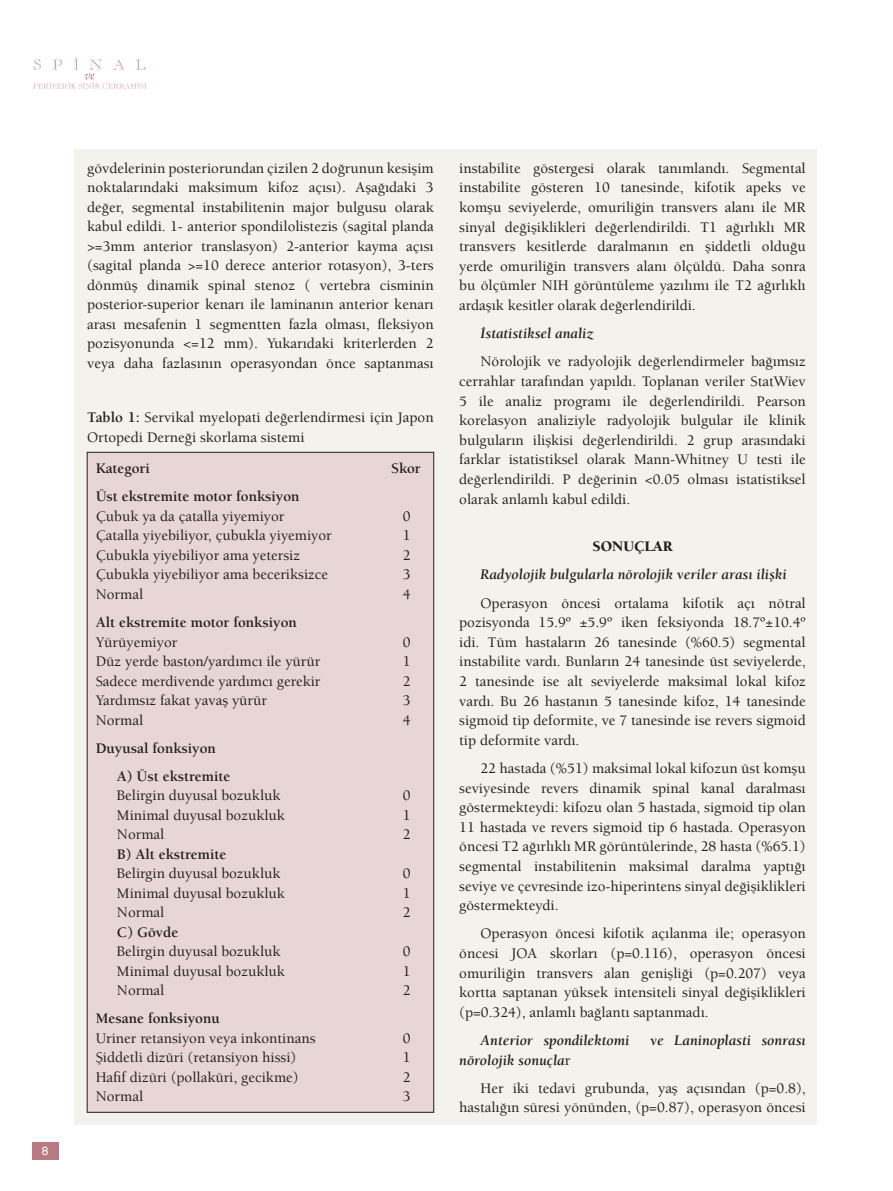
<style>
.page{position:relative;width:893px;height:1191px;background:#fff}
.page>*{position:absolute;margin:0;border:0;box-sizing:border-box;transform-origin:0 0}
.t1{font:500 15px/19.6px "Berkeley";color:#231f20;text-align:justify}
.t2{font:700 15px/28px "Berkeley";color:#231f20}
.t3{font:italic 700 15px "Berkeley";color:#231f20}
.t4{font:900 15px "Berkeley";color:#231f20}
.t5{font:12px "Helvetica";color:#fff}
.s1{font-weight:700}
.s2{font-weight:700;font-style:italic}
</style>
<div class="page">
<svg style="left:33px;top:57px;width:113px;height:32px"></svg>
<div style="left:32px;top:1141px;width:26px;height:18px;background:#b77982"></div>
<div style="left:74px;top:149px;width:743px;height:975px;background:#f3f2ec"></div>
<div style="left:87px;top:452px;width:347px;height:660px;background:#e8d6d6"></div>
<p class="t5" style="left:42px;top:1146px;width:8px">8</p>
<p class="t1" style="left:87px;top:160px;width:348px">gövdelerinin posteriorundan çizilen 2 doğrunun kesişim noktalarındaki maksimum kifoz açısı). Aşağıdaki 3 değer, segmental instabilitenin major bulgusu olarak kabul edildi. 1- anterior spondilolistezis (sagital planda &gt;=3mm anterior translasyon) 2-anterior kayma açısı (sagital planda &gt;=10 derece anterior rotasyon), 3-ters dönmüş dinamik spinal stenoz ( vertebra cisminin posterior-superior kenarı ile laminanın anterior kenarı arası mesafenin 1 segmentten fazla olması, fleksiyon pozisyonunda &lt;=12 mm). Yukarıdaki kriterlerden 2 veya daha fazlasının operasyondan önce saptanması</p>
<p class="t1" style="left:87px;top:409px;width:348px"><span class="s1">Tablo 1:</span> Servikal myelopati değerlendirmesi için Japon<br>Ortopedi Derneği skorlama sistemi</p>
<p class="t2" style="left:96px;top:456px;width:56px">Kategori</p>
<p class="t2" style="left:391px;top:456px;width:31px">Skor</p>
<p class="t2" style="left:96px;top:484px;width:205px">Üst ekstremite motor fonksiyon</p>
<p class="t1" style="left:96px;top:508px;width:190px">Çubuk ya da çatalla yiyemiyor</p>
<p class="t1" style="left:403px;top:508px;width:9px">0</p>
<p class="t1" style="left:96px;top:527px;width:238px">Çatalla yiyebiliyor, çubukla yiyemiyor</p>
<p class="t1" style="left:403px;top:527px;width:9px">1</p>
<p class="t1" style="left:96px;top:547px;width:206px">Çubukla yiyebiliyor ama yetersiz</p>
<p class="t1" style="left:403px;top:547px;width:9px">2</p>
<p class="t1" style="left:96px;top:566px;width:234px">Çubukla yiyebiliyor ama beceriksizce</p>
<p class="t1" style="left:403px;top:566px;width:9px">3</p>
<p class="t1" style="left:96px;top:586px;width:49px">Normal</p>
<p class="t1" style="left:403px;top:586px;width:9px">4</p>
<p class="t2" style="left:96px;top:609px;width:203px">Alt ekstremite motor fonksiyon</p>
<p class="t1" style="left:96px;top:633px;width:83px">Yürüyemiyor</p>
<p class="t1" style="left:403px;top:633px;width:9px">0</p>
<p class="t1" style="left:96px;top:653px;width:226px">Düz yerde baston/yardımcı ile yürür</p>
<p class="t1" style="left:403px;top:653px;width:9px">1</p>
<p class="t1" style="left:96px;top:672px;width:226px">Sadece merdivende yardımcı gerekir</p>
<p class="t1" style="left:403px;top:672px;width:9px">2</p>
<p class="t1" style="left:96px;top:692px;width:173px">Yardımsız fakat yavaş yürür</p>
<p class="t1" style="left:403px;top:692px;width:9px">3</p>
<p class="t1" style="left:96px;top:711px;width:49px">Normal</p>
<p class="t1" style="left:403px;top:711px;width:9px">4</p>
<p class="t2" style="left:117px;top:735px;width:115px;text-indent:-21px">Duyusal fonksiyon<br>A) Üst ekstremite</p>
<p class="t1" style="left:117px;top:787px;width:165px">Belirgin duyusal bozukluk</p>
<p class="t1" style="left:403px;top:787px;width:9px">0</p>
<p class="t1" style="left:117px;top:806px;width:170px">Minimal duyusal bozukluk</p>
<p class="t1" style="left:403px;top:806px;width:9px">1</p>
<p class="t1" style="left:117px;top:826px;width:49px">Normal</p>
<p class="t1" style="left:403px;top:826px;width:9px">2</p>
<p class="t2" style="left:117px;top:841px;width:111px">B) Alt ekstremite</p>
<p class="t1" style="left:117px;top:865px;width:165px">Belirgin duyusal bozukluk</p>
<p class="t1" style="left:403px;top:865px;width:9px">0</p>
<p class="t1" style="left:117px;top:884px;width:170px">Minimal duyusal bozukluk</p>
<p class="t1" style="left:403px;top:884px;width:9px">1</p>
<p class="t1" style="left:117px;top:904px;width:49px">Normal</p>
<p class="t1" style="left:403px;top:904px;width:9px">2</p>
<p class="t2" style="left:117px;top:919px;width:63px">C) Gövde</p>
<p class="t1" style="left:117px;top:943px;width:165px">Belirgin duyusal bozukluk</p>
<p class="t1" style="left:403px;top:943px;width:9px">0</p>
<p class="t1" style="left:117px;top:962px;width:170px">Minimal duyusal bozukluk</p>
<p class="t1" style="left:403px;top:962px;width:9px">1</p>
<p class="t1" style="left:117px;top:982px;width:49px">Normal</p>
<p class="t1" style="left:403px;top:982px;width:9px">2</p>
<p class="t2" style="left:96px;top:1005px;width:126px">Mesane fonksiyonu</p>
<p class="t1" style="left:96px;top:1029px;width:221px">Uriner retansiyon veya inkontinans</p>
<p class="t1" style="left:403px;top:1029px;width:9px">0</p>
<p class="t1" style="left:96px;top:1049px;width:202px">Şiddetli dizüri (retansiyon hissi)</p>
<p class="t1" style="left:403px;top:1049px;width:9px">1</p>
<p class="t1" style="left:96px;top:1068px;width:205px">Hafif dizüri (pollaküri, gecikme)</p>
<p class="t1" style="left:403px;top:1068px;width:9px">2</p>
<p class="t1" style="left:96px;top:1088px;width:49px">Normal</p>
<p class="t1" style="left:403px;top:1088px;width:9px">3</p>
<p class="t1" style="left:459px;top:160px;width:348px">instabilite göstergesi olarak tanımlandı. Segmental instabilite gösteren 10 tanesinde, kifotik apeks ve komşu seviyelerde, omuriliğin transvers alanı ile MR sinyal değişiklikleri değerlendirildi. T1 ağırlıklı MR transvers kesitlerde daralmanın en şiddetli olduğu yerde omuriliğin transvers alanı ölçüldü. Daha sonra bu ölçümler NIH görüntüleme yazılımı ile T2 ağırlıklı ardaşık kesitler olarak değerlendirildi.</p>
<p class="t3" style="left:480px;top:328px;width:115px">İstatistiksel analiz</p>
<p class="t1" style="left:459px;top:353px;width:348px;text-indent:21px">Nörolojik ve radyolojik değerlendirmeler bağımsız cerrahlar tarafından yapıldı. Toplanan veriler StatWiev 5 ile analiz programı ile değerlendirildi. Pearson korelasyon analiziyle radyolojik bulgular ile klinik bulguların ilişkisi değerlendirildi. 2 grup arasındaki farklar istatistiksel olarak Mann-Whitney U testi ile değerlendirildi. P değerinin &lt;0.05 olması istatistiksel olarak anlamlı kabul edildi.</p>
<p class="t4" style="left:592px;top:541px;width:81px">SONUÇLAR</p>
<p class="t3" style="left:480px;top:569px;width:307px">Radyolojik bulgularla nörolojik veriler arası ilişki</p>
<p class="t1" style="left:459px;top:594px;width:348px;text-indent:21px">Operasyon öncesi ortalama kifotik açı nötral pozisyonda 15.9º ±5.9º iken feksiyonda 18.7º±10.4º idi. Tüm hastaların 26 tanesinde (%60.5) segmental instabilite vardı. Bunların 24 tanesinde üst seviyelerde, 2 tanesinde ise alt seviyelerde maksimal lokal kifoz vardı. Bu 26 hastanın 5 tanesinde kifoz, 14 tanesinde sigmoid tip deformite, ve 7 tanesinde ise revers sigmoid tip deformite vardı.</p>
<p class="t1" style="left:459px;top:760px;width:348px;text-indent:21px">22 hastada (%51) maksimal lokal kifozun üst komşu seviyesinde revers dinamik spinal kanal daralması göstermekteydi: kifozu olan 5 hastada, sigmoid tip olan 11 hastada ve revers sigmoid tip 6 hastada. Operasyon öncesi T2 ağırlıklı MR görüntülerinde, 28 hasta (%65.1) segmental instabilitenin maksimal daralma yaptığı seviye ve çevresinde izo-hiperintens sinyal değişiklikleri göstermekteydi.</p>
<p class="t1" style="left:459px;top:925px;width:348px;text-indent:21px">Operasyon öncesi kifotik açılanma ile; operasyon öncesi JOA skorları (p=0.116), operasyon öncesi omuriliğin transvers alan genişliği (p=0.207) veya kortta saptanan yüksek intensiteli sinyal değişiklikleri (p=0.324), anlamlı bağlantı saptanmadı.</p>
<p class="t3" style="left:480px;top:1034px;width:150px">Anterior spondilektomi</p>
<p class="t3" style="left:650px;top:1034px;width:157px">ve Laninoplasti sonrası</p>
<p class="t1" style="left:480px;top:1047px;width:327px;line-height:28px;text-indent:-21px"><span class="s2">nörolojik sonuçla</span>r<br>Her iki tedavi grubunda, yaş açısından (p=0.8),</p>
<p class="t1" style="left:459px;top:1099px;width:348px">hastalığın süresi yönünden, (p=0.87), operasyon öncesi</p>
</div>
